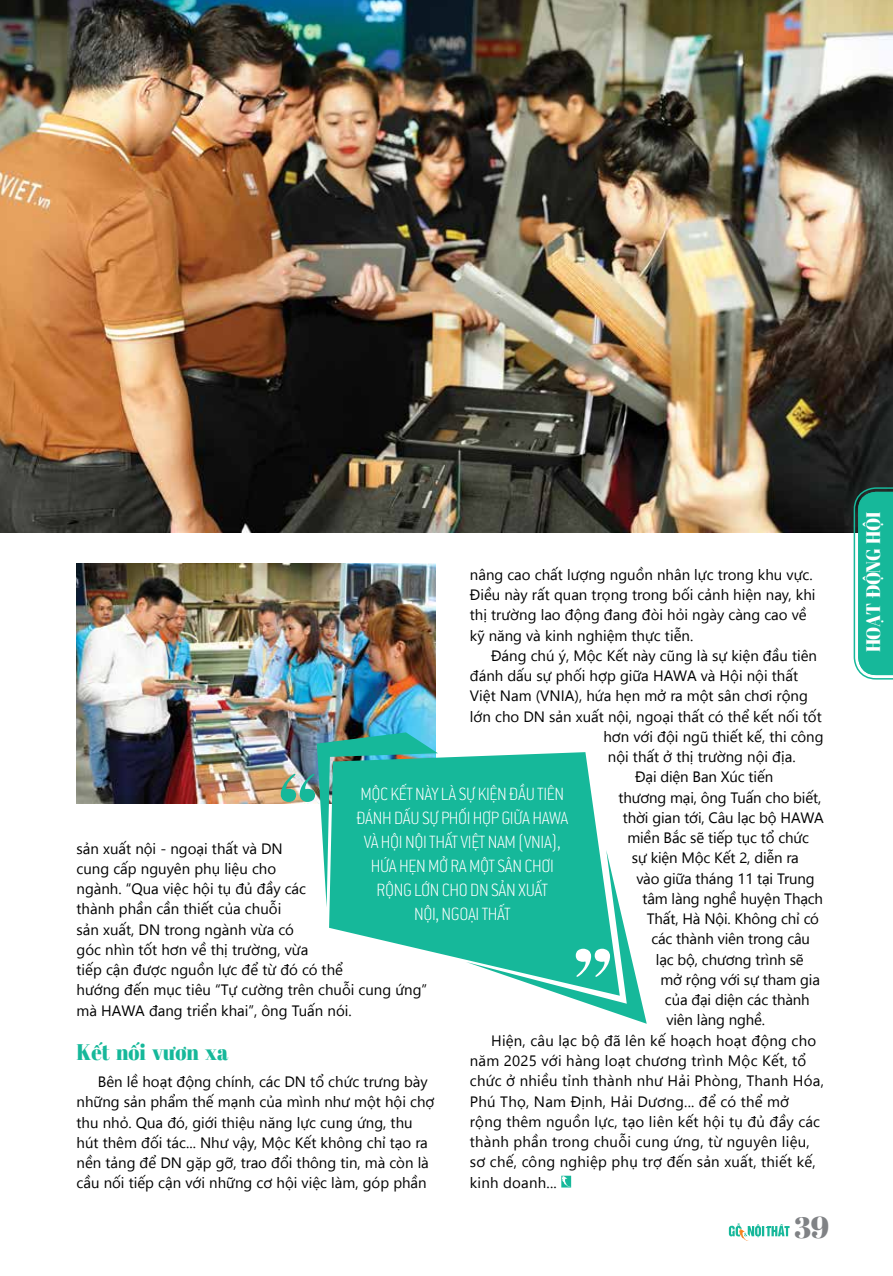
<style>
.page{position:relative;width:893px;height:1276px;background:#fff}
.page>*{position:absolute;margin:0;border:0;box-sizing:border-box;transform-origin:0 0}
.t1{font:30px "SVN Abril Fatface";color:#808285}
.t2{font:22.5px "SVN Abril Fatface";color:#16b89a;scale:.9 1}
.t3{font:200 19.5px/24px "LCB Conduit";letter-spacing:-.02em;color:#fff;text-align:center;scale:.9 1}
.t4{font:19.5px "SVN Abril Fatface";letter-spacing:-.02em;color:#fff;scale:.9 1}
.t5{font:15px/20.2px "SVN Segoe UI";color:#000}
</style>
<div class="page">
<img style="left:0;top:0;width:893px;height:532px">
<svg style="left:729px;top:1223px;width:60px;height:17px"></svg>
<svg style="left:561px;top:1175px;width:10px;height:12px"></svg>
<img style="left:77px;top:563px;width:359px;height:240px">
<svg style="left:329px;top:752px;width:271px;height:208px;background:#34c1a7"></svg>
<svg style="left:281px;top:732px;width:157px;height:175px"></svg>
<svg style="left:466px;top:850px;width:181px;height:173px"></svg>
<svg style="left:854px;top:487px;width:39px;height:192px;background:#28b79c"></svg>
<p class="t5" style="left:470px;top:563px;width:347px">nâng cao chất lượng nguồn nhân lực trong khu vực.<br>Điều này rất quan trọng trong bối cảnh hiện nay, khi thị trường lao động đang đòi hỏi ngày càng cao về kỹ năng và kinh nghiệm thực tiễn.</p>
<p class="t5" style="left:491px;top:644px;width:327px">Đáng chú ý, Mộc Kết này cũng là sự kiện đầu tiên</p>
<p class="t5" style="left:470px;top:664px;width:330px">đánh dấu sự phối hợp giữa HAWA và Hội nội thất</p>
<p class="t5" style="left:470px;top:685px;width:339px">Việt Nam (VNIA), hứa hẹn mở ra một sân chơi rộng</p>
<p class="t5" style="left:470px;top:705px;width:353px">lớn cho DN sản xuất nội, ngoại thất có thể kết nối tốt</p>
<p class="t5" style="left:603px;top:725px;width:222px">hơn với đội ngũ thiết kế, thi công</p>
<p class="t5" style="left:608px;top:745px;width:189px">nội thất ở thị trường nội địa.</p>
<p class="t5" style="left:635px;top:766px;width:140px">Đại diện Ban Xúc tiến</p>
<p class="t5" style="left:618px;top:786px;width:204px">thương mại, ông Tuấn cho biết,</p>
<p class="t5" style="left:623px;top:806px;width:202px">thời gian tới, Câu lạc bộ HAWA</p>
<p class="t5" style="left:627px;top:826px;width:183px">miền Bắc sẽ tiếp tục tổ chức</p>
<p class="t5" style="left:632px;top:847px;width:168px">sự kiện Mộc Kết 2, diễn ra</p>
<p class="t5" style="left:636px;top:867px;width:180px">vào giữa tháng 11 tại Trung</p>
<p class="t5" style="left:642px;top:887px;width:182px">tâm làng nghề huyện Thạch</p>
<p class="t5" style="left:647px;top:907px;width:174px">Thất, Hà Nội. Không chỉ có</p>
<p class="t5" style="left:651px;top:928px;width:160px">các thành viên trong câu</p>
<p class="t5" style="left:656px;top:948px;width:149px">lạc bộ, chương trình sẽ</p>
<p class="t5" style="left:660px;top:968px;width:161px">mở rộng với sự tham gia</p>
<p class="t5" style="left:665px;top:988px;width:146px">của đại diện các thành</p>
<p class="t5" style="left:666px;top:1009px;width:100px">viên làng nghề.</p>
<p class="t5" style="left:491px;top:1029px;width:327px">Hiện, câu lạc bộ đã lên kế hoạch hoạt động cho</p>
<p class="t5" style="left:470px;top:1049px;width:338px">năm 2025 với hàng loạt chương trình M ộc Kết, tổ</p>
<p class="t5" style="left:470px;top:1069px;width:356px">chức ở nhiều tỉnh thành như Hải Phòng, Thanh Hóa,</p>
<p class="t5" style="left:470px;top:1090px;width:321px">Phú Thọ, Nam Định, Hải Dương... để có thể mở</p>
<p class="t5" style="left:470px;top:1110px;width:352px">rộng thêm nguồn lực, tạo liên kết hội tụ đủ đầy các</p>
<p class="t5" style="left:470px;top:1130px;width:341px">thành phần trong chuỗi cung ứng, từ nguyên liệu,</p>
<p class="t5" style="left:470px;top:1150px;width:347px">sơ chế, công nghiệp phụ trợ đến sản xuất, thiết kế,</p>
<p class="t5" style="left:470px;top:1171px;width:88px">kinh doanh...</p>
<h3 class="t3" style="left:356px;top:781px;width:236px">M ỘC KẾT NÀY LÀ SỰ KIỆN ĐẦU TIÊN<br>ĐÁNH DẤU SỰ PH ỐI H ỢP GIỮA HAWA<br>VÀ HỘI N ỘI THẤT VIỆT NAM (VNIA),<br>H ỨA H ẸN MỞ RA MỘT SÂN CH ƠI<br>RỘNG LỚN CH O DN SẢN XUẤT<br>NỘI, NGOẠI THẤT</h3>
<p class="t5" style="left:77px;top:837px;width:352px">sản xuất nội - ngoại thất và DN<br>cung cấp nguyên phụ liệu cho<br>ngành. “Qua việc hội tụ đủ đầy các<br>thành phần cần thiết của chuỗi<br>sản xuất, DN trong ngành vừa có<br>góc nhìn tốt hơn về thị trường, vừa<br>tiếp cận được nguồn lực để từ đó có thể<br>hướng đến mục tiêu “Tự cường trên chuỗi cung ứng” mà HAWA đang triển khai”, ông Tuấn nói.</p>
<h2 class="t2" style="left:77px;top:1035px;width:170px">Kết nối vươn xa</h2>
<p class="t5" style="left:77px;top:1070px;width:359px;text-indent:21px">Bên lề hoạt động chính, các DN tổ chức trưng bày những sản phẩm thế mạnh của mình như một hội chợ thu nhỏ. Qua đó, giới thiệu năng lực cung ứng, thu hút thêm đối tác... Như vậy, M ộc Kết không chỉ tạo ra nền tảng để DN gặp gỡ, trao đổi thông tin, mà còn là cầu nối tiếp cận với những cơ hội việc làm, góp phần</p>
<h1 class="t1" style="left:794px;top:1204px;width:37px">39</h1>
<h3 class="t4" style="left:859px;top:652px;width:157px;rotate:-90deg">hoạt động hội</h3>
</div>
